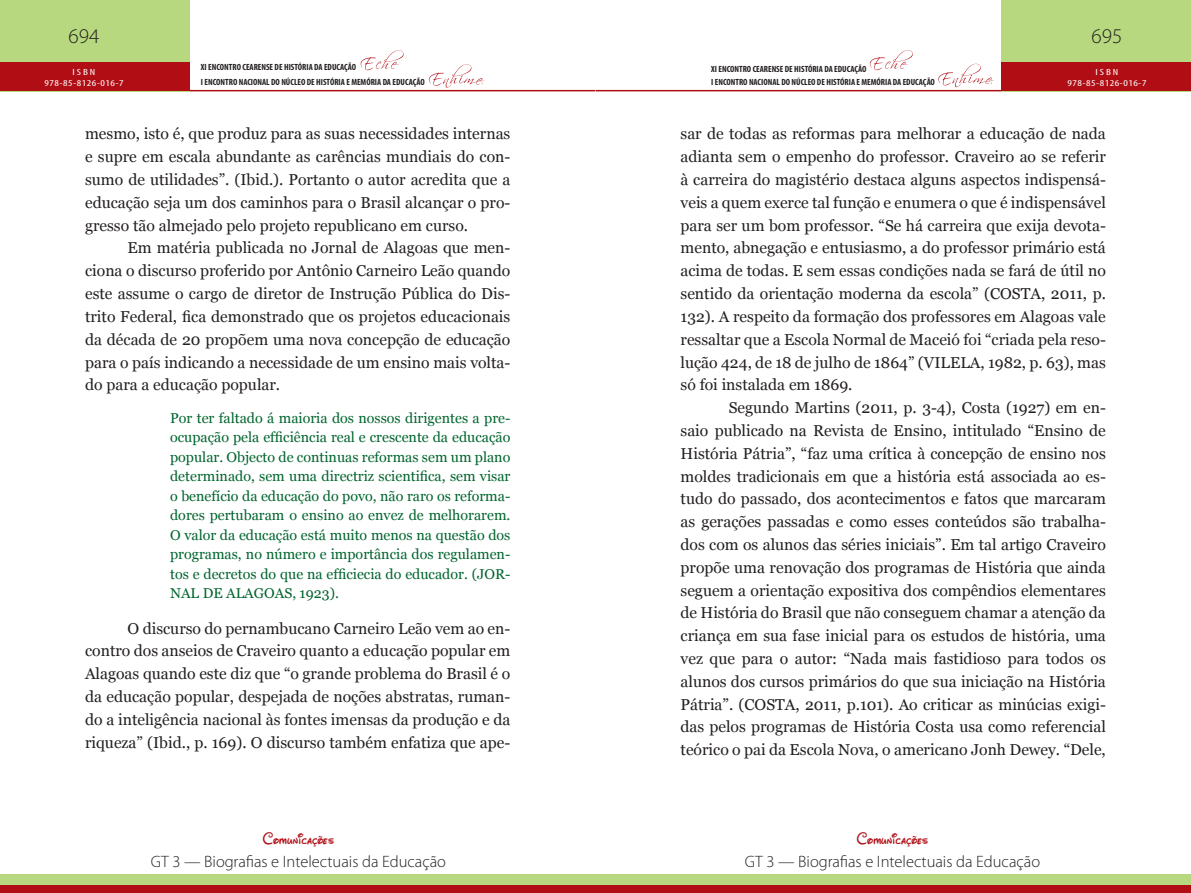
<style>
.page{position:relative;width:1191px;height:893px;background:#fff}
.page>*{position:absolute;margin:0;border:0;box-sizing:border-box;transform-origin:0 0}
.t1{font:300 21px "Myriad Pro";color:#231f20}
.t2{font:300 16.5px "Myriad Pro";color:#231f20}
.t3{font:16.5px "Waltograph";letter-spacing:.01em;color:#b00d15}
.t4{font:15.75px/22.8px "Georgia";color:#231f20;text-align:justify}
.RECUO{font:14.25px/19.5px "Georgia";color:#00652e;text-align:justify}
.t5{font:700 condensed 9px/15px "Myriad Pro";color:#231f20}
.t6{font:condensed 9px/10.8px "Myriad Pro";letter-spacing:.04em;color:#fff;text-align:center;scale:1.3 1}
</style>
<div class="page">
<hr style="left:189px;top:90px;width:406px;height:1px;background:#b00d15">
<hr style="left:595px;top:90px;width:407px;height:1px;background:#b00d15">
<div style="left:0;top:0;width:189px;height:91px;background:#b7d87e"></div>
<div style="left:1001px;top:0;width:190px;height:91px;background:#b7d87e"></div>
<div style="left:0;top:63px;width:189px;height:28px;background:#b00d15"></div>
<div style="left:1001px;top:63px;width:190px;height:28px;background:#b00d15"></div>
<svg style="left:361px;top:50px;width:43px;height:20px"></svg>
<svg style="left:869px;top:50px;width:43px;height:20px"></svg>
<svg style="left:429px;top:64px;width:55px;height:24px"></svg>
<svg style="left:938px;top:64px;width:55px;height:23px"></svg>
<div style="left:0;top:874px;width:595px;height:19px;background:#b7d87e"></div>
<div style="left:595px;top:874px;width:596px;height:19px;background:#b7d87e"></div>
<div style="left:0;top:885px;width:595px;height:8px;background:#b00d15"></div>
<div style="left:595px;top:885px;width:596px;height:8px;background:#b00d15"></div>
<h1 class="t1" style="left:69px;top:24px;width:32px">694</h1>
<h1 class="t1" style="left:1091px;top:24px;width:32px">695</h1>
<p class="t5" style="left:201px;top:60px;width:225px">XI ENCONTRO CEARENSE DE HISTÓRIA DA EDUCAÇÃO<br>I ENCONTRO NACIONAL DO NÚCLEO DE HISTÓRIA E MEMÓRIA DA EDUCAÇÃO</p>
<p class="t5" style="left:711px;top:62px;width:225px;line-height:13.2px">XI ENCONTRO CEARENSE DE HISTÓRIA DA EDUCAÇÃO<br>I ENCONTRO NACIONAL DO NÚCLEO DE HISTÓRIA E MEMÓRIA DA EDUCAÇÃO</p>
<p class="t6" style="left:44px;top:66px;width:62px">ISBN<br>978-85-8126-016-7</p>
<p class="t6" style="left:1067px;top:66px;width:62px">ISBN<br>978-85-8126-016-7</p>
<p class="t4" style="left:85px;top:123px;width:427px">mesmo, isto é, que produz para as suas necessidades internas e supre em escala abundante as carências mundiais do con&shy;sumo de utilidades”. (Ibid.). Portanto o autor acredita que a educação seja um dos caminhos para o Brasil alcançar o pro&shy;gresso tão almejado pelo projeto republicano em curso.</p>
<p class="t4" style="left:85px;top:237px;width:427px;text-indent:43px">Em matéria publicada no Jornal de Alagoas que men&shy;ciona o discurso proferido por Antônio Carneiro Leão quando este assume o cargo de diretor de Instrução Pública do Dis&shy;trito Federal, fica demonstrado que os projetos educacionais da década de 20 propõem uma nova concepção de educação para o país indicando a necessidade de um ensino mais volta&shy;do para a educação popular.</p>
<p class="RECUO" style="left:170px;top:408px;width:342px">Por ter faltado á maioria dos nossos dirigentes a pre&shy;ocupação pela efficiência real e crescente da educação popular. Objecto de continuas reformas sem um plano determinado, sem uma directriz scientifica, sem visar o benefício da educação do povo, não raro os reforma&shy;dores pertubaram o ensino ao envez de melhorarem.<br>O valor da educação está muito menos na questão dos programas, no número e importância dos regulamen&shy;tos e decretos do que na efficiecia do educador. (JOR-NAL DE ALAGOAS, 1923).</p>
<p class="t4" style="left:85px;top:617px;width:427px;text-indent:43px">O discurso do pernambucano Carneiro Leão vem ao en&shy;contro dos anseios de Craveiro quanto a educação popular em Alagoas quando este diz que “o grande problema do Brasil é o da educação popular, despejada de noções abstratas, ruman&shy;do a inteligência nacional às fontes imensas da produção e da riqueza” (Ibid., p. 169). O discurso também enfatiza que ape-</p>
<p class="t3" style="left:263px;top:826px;width:73px">Comunicações</p>
<p class="t2" style="left:151px;top:852px;width:297px">GT 3 — Biografias e Intelectuais da Educação</p>
<p class="t4" style="left:680px;top:123px;width:427px">sar de todas as reformas para melhorar a educação de nada adianta sem o empenho do professor. Craveiro ao se referir à carreira do magistério destaca alguns aspectos indispensá&shy;veis a quem exerce tal função e enumera o que é indispensável para ser um bom professor. “Se há carreira que exija devota&shy;mento, abnegação e entusiasmo, a do professor primário está acima de todas. E sem essas condições nada se fará de útil no sentido da orientação moderna da escola” (COSTA, 2011, p.<br>132). A respeito da formação dos professores em Alagoas vale ressaltar que a Escola Normal de Maceió foi “criada pela reso&shy;lução 424, de 18 de julho de 1864” (VILELA, 1982, p. 63), mas só foi instalada em 1869.</p>
<p class="t4" style="left:680px;top:397px;width:427px;text-indent:48px">Segundo Martins (2011, p. 3-4), Costa (1927) em en&shy;saio publicado na Revista de Ensino, intitulado “Ensino de História Pátria”, “faz uma crítica à concepção de ensino nos moldes tradicionais em que a história está associada ao es&shy;tudo do passado, dos acontecimentos e fatos que marcaram as gerações passadas e como esses conteúdos são trabalha&shy;dos com os alunos das séries iniciais”. Em tal artigo Craveiro propõe uma renovação dos programas de História que ainda seguem a orientação expositiva dos compêndios elementares de História do Brasil que não conseguem chamar a atenção da criança em sua fase inicial para os estudos de história, uma vez que para o autor: “Nada mais fastidioso para todos os alunos dos cursos primários do que sua iniciação na História Pátria”. (COSTA, 2011, p.101). Ao criticar as minúcias exigi&shy;das pelos programas de História Costa usa como referencial teórico o pai da Escola Nova, o americano Jonh Dewey. “Dele,</p>
<p class="t3" style="left:857px;top:826px;width:73px">Comunicações</p>
<p class="t2" style="left:745px;top:852px;width:297px">GT 3 — Biografias e Intelectuais da Educação</p>
</div>
